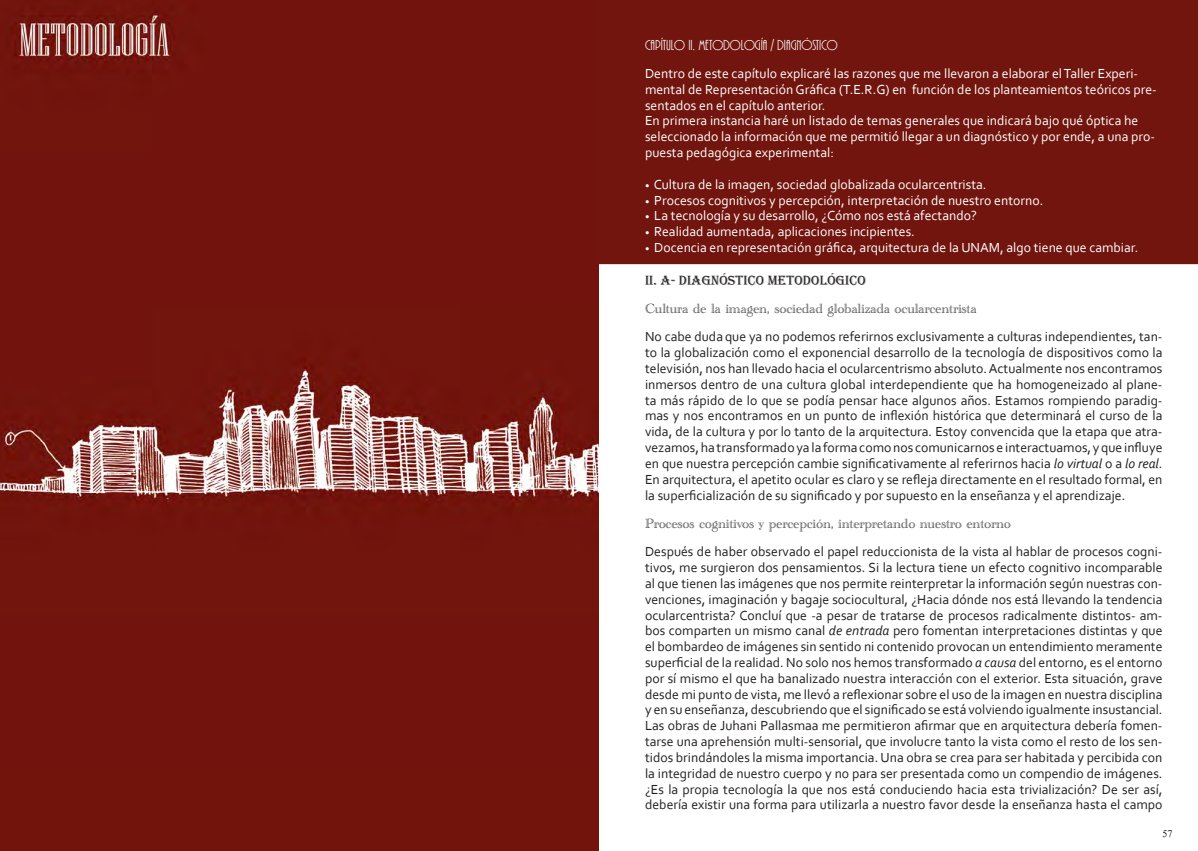
<style>
.page{position:relative;width:1198px;height:851px;background:#fff}
.page>*{position:absolute;margin:0;border:0;box-sizing:border-box;transform-origin:0 0}
.t1{font:15px "ARBONNIE";color:#fff}
.t2{font:13.75px/15.8px "Corbel";color:#231f20;text-align:justify}
.t3{font:13.75px/15.8px "Corbel";color:#fff}
.t4{font:13.75px "Academy Engraved Let Plain";color:#231f20}
.t5{font:13.75px "Algerian";color:#231f20}
.t6{font:13.12px "Kokila";color:#231f20}
.s1{font-size:10px}
.s2{font-style:italic}
</style>
<div class="page">
<div style="left:599px;top:0;width:599px;height:264px;background:#71150e"></div>
<img style="left:0;top:0;width:599px;height:850px">
<p class="t1" style="left:645px;top:37px;width:194px">CAPÍTULO II. METODOLOGÍA / DIAGNÓSTICO</p>
<p class="t3" style="left:645px;top:65px;width:513px">Dentro de este capítulo explicaré las razones que me llevaron a elaborar el Taller Experi&shy;mental de Representación Gráfica (T.E.R.G) en función de los planteamientos teóricos pre&shy;sentados en el capítulo anterior.<br>En primera instancia haré un listado de temas generales que indicará bajo qué óptica he seleccionado la información que me permitió llegar a un diagnóstico y por ende, a una pro&shy;puesta pedagógica experimental:</p>
<p class="t3" style="left:645px;top:176px;width:343px"><span class="s1">•</span> Cultura de la imagen, sociedad globalizada ocularcentrista.</p>
<p class="t3" style="left:645px;top:192px;width:400px"><span class="s1">•</span> Procesos cognitivos y percepción, interpretación de nuestro entorno.</p>
<p class="t3" style="left:645px;top:207px;width:333px"><span class="s1">•</span> La tecnología y su desarrollo, ¿Cómo nos está afectando?</p>
<p class="t3" style="left:645px;top:223px;width:271px"><span class="s1">•</span> Realidad aumentada, aplicaciones incipientes.</p>
<p class="t3" style="left:645px;top:239px;width:495px"><span class="s1">•</span> Docencia en representación gráfica, arquitectura de la UNAM, algo tiene que cambiar.</p>
<p class="t5" style="left:645px;top:272px;width:132px">II. A- DIAGNÓSTICO METODOLÓGI</p>
<p class="t5" style="left:849px;top:272px;width:17px">CO</p>
<p class="t4" style="left:645px;top:301px;width:333px">Cultura de la imagen, sociedad globalizada ocularcentrista</p>
<p class="t2" style="left:645px;top:328px;width:519px">No cabe duda que ya no podemos referirnos exclusivamente a culturas independientes, tan&shy;to la globalización como el exponencial desarrollo de la tecnología de dispositivos como la televisión, nos han llevado hacia el ocularcentrismo absoluto. Actualmente nos encontramos inmersos dentro de una cultura global interdependiente que ha homogeneizado al plane&shy;ta más rápido de lo que se podía pensar hace algunos años. Estamos rompiendo paradig&shy;mas y nos encontramos en un punto de inflexión histórica que determinará el curso de la vida, de la cultura y por lo tanto de la arquitectura. Estoy convencida que la etapa que atra&shy;vezamos, ha transformado ya la forma como nos comunicarnos e interactuamos, y que influye en que nuestra percepción cambie significativamente al referirnos hacia <span class="s2">lo virtual</span> o a <span class="s2">lo real</span>.<br>En arquitectura, el apetito ocular es claro y se refleja directamente en el resultado formal, en la superficialización de su significado y por supuesto en la enseñanza y el aprendizaje.</p>
<p class="t4" style="left:645px;top:515px;width:367px">Procesos cognitivos y percepción, interpretando nuestro entorno</p>
<p class="t2" style="left:645px;top:543px;width:519px">Después de haber observado el papel reduccionista de la vista al hablar de procesos cogni&shy;tivos, me surgieron dos pensamientos. Si la lectura tiene un efecto cognitivo incomparable al que tienen las imágenes que nos permite reinterpretar la información según nuestras con&shy;venciones, imaginación y bagaje sociocultural, ¿Hacia dónde nos está llevando la tendencia ocularcentrista? Concluí que -a pesar de tratarse de procesos radicalmente distintos- am&shy;bos comparten un mismo canal <span class="s2">de entrada</span> pero fomentan interpretaciones distintas y que el bombardeo de imágenes sin sentido ni contenido provocan un entendimiento meramente superficial de la realidad. No solo nos hemos transformado <span class="s2">a causa</span> del entorno, es el entorno por sí mismo el que ha banalizado nuestra interacción con el exterior. Esta situación, grave desde mi punto de vista, me llevó a reflexionar sobre el uso de la imagen en nuestra disciplina y en su enseñanza, descubriendo que el significado se está volviendo igualmente insustancial.<br>Las obras de Juhani Pallasmaa me permitieron afirmar que en arquitectura debería fomen&shy;tarse una aprehensión multi-sensorial, que involucre tanto la vista como el resto de los sen&shy;tidos brindándoles la misma importancia. Una obra se crea para ser habitada y percibida con la integridad de nuestro cuerpo y no para ser presentada como un compendio de imágenes. ¿Es la propia tecnología la que nos está conduciendo hacia esta trivialización? De ser así, debería existir una forma para utilizarla a nuestro favor desde la enseñanza hasta el campo</p>
<p class="t6" style="left:1162px;top:825px;width:12px">57</p>
</div>
